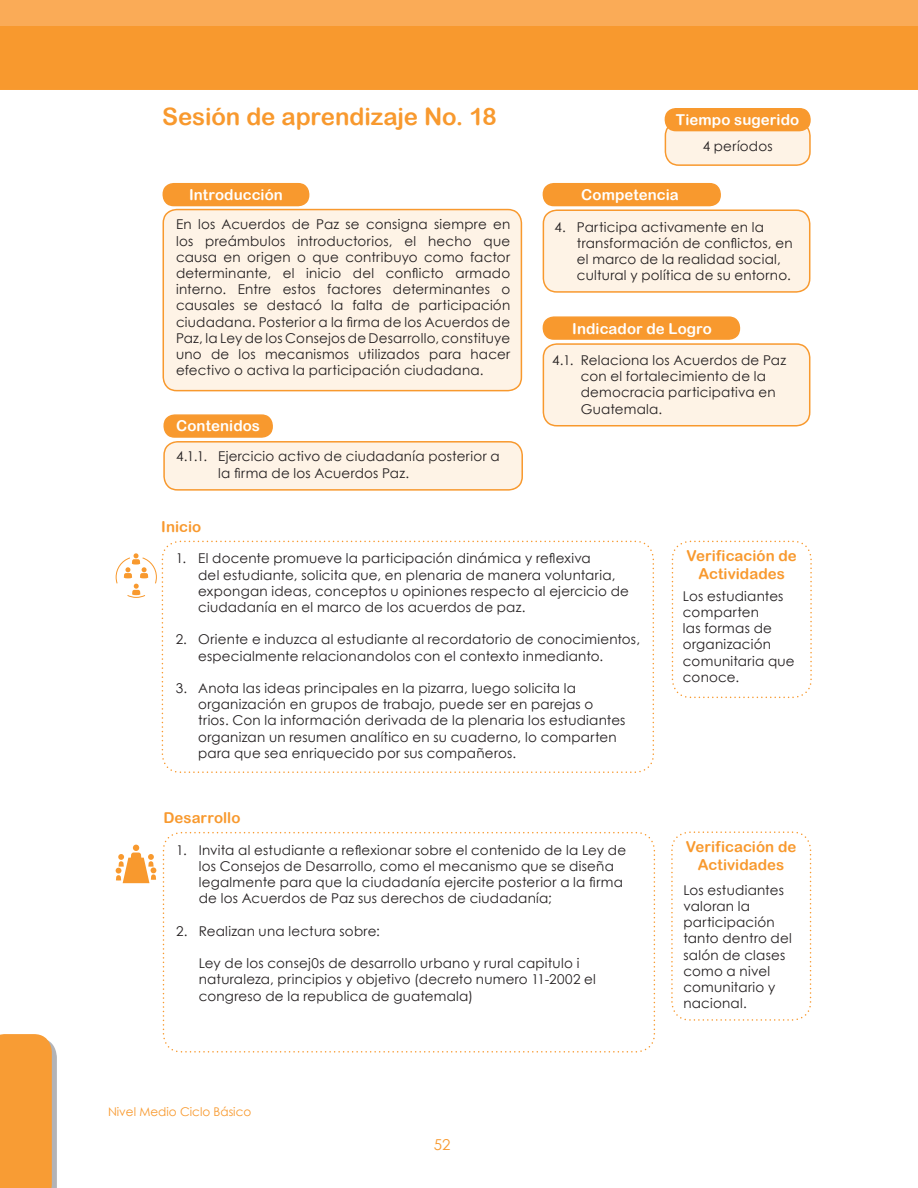
<style>
.page{position:relative;width:918px;height:1188px;background:#fff}
.page>*{position:absolute;margin:0;border:0;box-sizing:border-box;transform-origin:0 0}
.t1{font:24px "Arial Rounded MT Bold";letter-spacing:-.005em;color:#f8992e}
.t2{font:15px/18px "Arial Rounded MT Bold";letter-spacing:.005em;color:#f8992e;text-align:center}
.t3{font:15px "Arial Rounded MT Bold";letter-spacing:.005em;color:#fff}
.t4{font:15px "Century Gothic";color:#f8992e}
.t5{font:13.5px/16.2px "Century Gothic";letter-spacing:.015em;color:#231f20}
.t6{font:12px "Century Gothic";color:#f8992e}
</style>
<div class="page">
<div style="left:0;top:0;width:918px;height:90px;background:#f8992e"></div>
<div style="left:0;top:0;width:917px;height:26px;background:#faab57"></div>
<div style="left:163px;top:209px;width:359px;height:182px;background:#fef3e6"></div>
<div style="left:163px;top:183px;width:146px;height:23px;background:#f8992e"></div>
<svg style="left:163px;top:414px;width:360px;height:77px"></svg>
<svg style="left:665px;top:108px;width:146px;height:58px;background:#fbcc97"></svg>
<svg style="left:543px;top:183px;width:267px;height:110px;background:#fde4c9"></svg>
<svg style="left:543px;top:316px;width:267px;height:111px;background:#fce3c6"></svg>
<svg style="left:162px;top:541px;width:492px;height:232px"></svg>
<svg style="left:672px;top:541px;width:140px;height:157px"></svg>
<svg style="left:116px;top:541px;width:61px;height:209px"></svg>
<svg style="left:163px;top:832px;width:492px;height:221px"></svg>
<svg style="left:671px;top:831px;width:140px;height:190px"></svg>
<svg style="left:116px;top:845px;width:40px;height:38px"></svg>
<img style="left:52px;top:1044px;width:5px;height:144px">
<div style="left:0;top:1034px;width:52px;height:154px;background:#f89c34"></div>
<h1 class="t1" style="left:162px;top:103px;width:336px">Sesión de aprendizaje No. 18</h1>
<p class="t3" style="left:676px;top:111px;width:125px">Tiempo sugerido</p>
<p class="t5" style="left:703px;top:138px;width:71px">4 períodos</p>
<p class="t3" style="left:581px;top:186px;width:99px">Competencia</p>
<p class="t3" style="left:189px;top:186px;width:95px">Introducción</p>
<p class="t5" style="left:176px;top:216px;width:336px;text-align:justify">En los Acuerdos de Paz se consigna siempre en los preámbulos introductorios, el hecho que causa en origen o que contribuyo como factor determinante, el inicio del conflicto armado interno. Entre estos factores determinantes o causales se destacó la falta de participación ciudadana. Posterior a la firma de los Acuerdos de Paz, la Ley de los Consejos de Desarrollo, constituye uno de los mecanismos utilizados para hacer efectivo o activa la participación ciudadana.</p>
<p class="t3" style="left:176px;top:417px;width:85px">Contenidos</p>
<p class="t5" style="left:218px;top:448px;width:283px;text-indent:-42px">4.1.1. Ejercicio activo de ciudadanía posterior a la firma de los Acuerdos Paz.</p>
<p class="t5" style="left:577px;top:218px;width:217px;text-indent:-23px">4. Participa activamente en la transformación de conflictos, en el marco de la realidad social, cultural y política de su entorno.</p>
<p class="t3" style="left:572px;top:319px;width:141px">Indicador de Logro</p>
<p class="t5" style="left:581px;top:352px;width:207px;text-indent:-28px">4.1. Relaciona los Acuerdos de Paz con el fortalecimiento de la democracia participativa en<br>Guatemala.</p>
<p class="t2" style="left:161px;top:517px;width:42px">Inicio</p>
<p class="t5" style="left:198px;top:550px;width:432px;text-indent:-23px">1. El docente promueve la participación dinámica y reflexiva<br>del estudiante, solicita que, en plenaria de manera voluntaria, expongan ideas, conceptos u opiniones respecto al ejercicio de ciudadanía en el marco de los acuerdos de paz.</p>
<p class="t5" style="left:198px;top:631px;width:443px;text-indent:-23px">2. Oriente e induzca al estudiante al recordatorio de conocimientos, especialmente relacionandolos con el contexto inmedianto.</p>
<p class="t5" style="left:198px;top:680px;width:429px;text-indent:-23px">3. Anota las ideas principales en la pizarra, luego solicita la organización en grupos de trabajo, puede ser en parejas o trios. Con la información derivada de la plenaria los estudiantes organizan un resumen analítico en su cuaderno, lo comparten para que sea enriquecido por sus compañeros.</p>
<p class="t2" style="left:163px;top:809px;width:79px">Desarrollo</p>
<p class="t5" style="left:199px;top:842px;width:429px;text-indent:-23px">1. Invita al estudiante a reflexionar sobre el contenido de la Ley de los Consejos de Desarrollo, como el mecanismo que se diseña legalmente para que la ciudadanía ejercite posterior a la firma de los Acuerdos de Paz sus derechos de ciudadanía;</p>
<p class="t5" style="left:176px;top:923px;width:205px">2. Realizan una lectura sobre:</p>
<p class="t5" style="left:199px;top:955px;width:399px">Ley de los consej0s de desarrollo urbano y rural capitulo i naturaleza, principios y objetivo (decreto numero 11-2002 el congreso de la republica de guatemala)</p>
<p class="t6" style="left:108px;top:1103px;width:145px">Nivel Medio Ciclo Básico</p>
<p class="t4" style="left:434px;top:1134px;width:18px">52</p>
<p class="t2" style="left:686px;top:547px;width:112px">Verificación de<br>Actividades</p>
<p class="t5" style="left:683px;top:588px;width:113px">Los estudiantes comparten<br>las formas de organización comunitaria que conoce.</p>
<p class="t2" style="left:686px;top:838px;width:112px">Verificación de<br>Actividades</p>
<p class="t5" style="left:683px;top:882px;width:110px">Los estudiantes valoran la participación tanto dentro del salón de clases como a nivel comunitario y nacional.</p>
</div>
